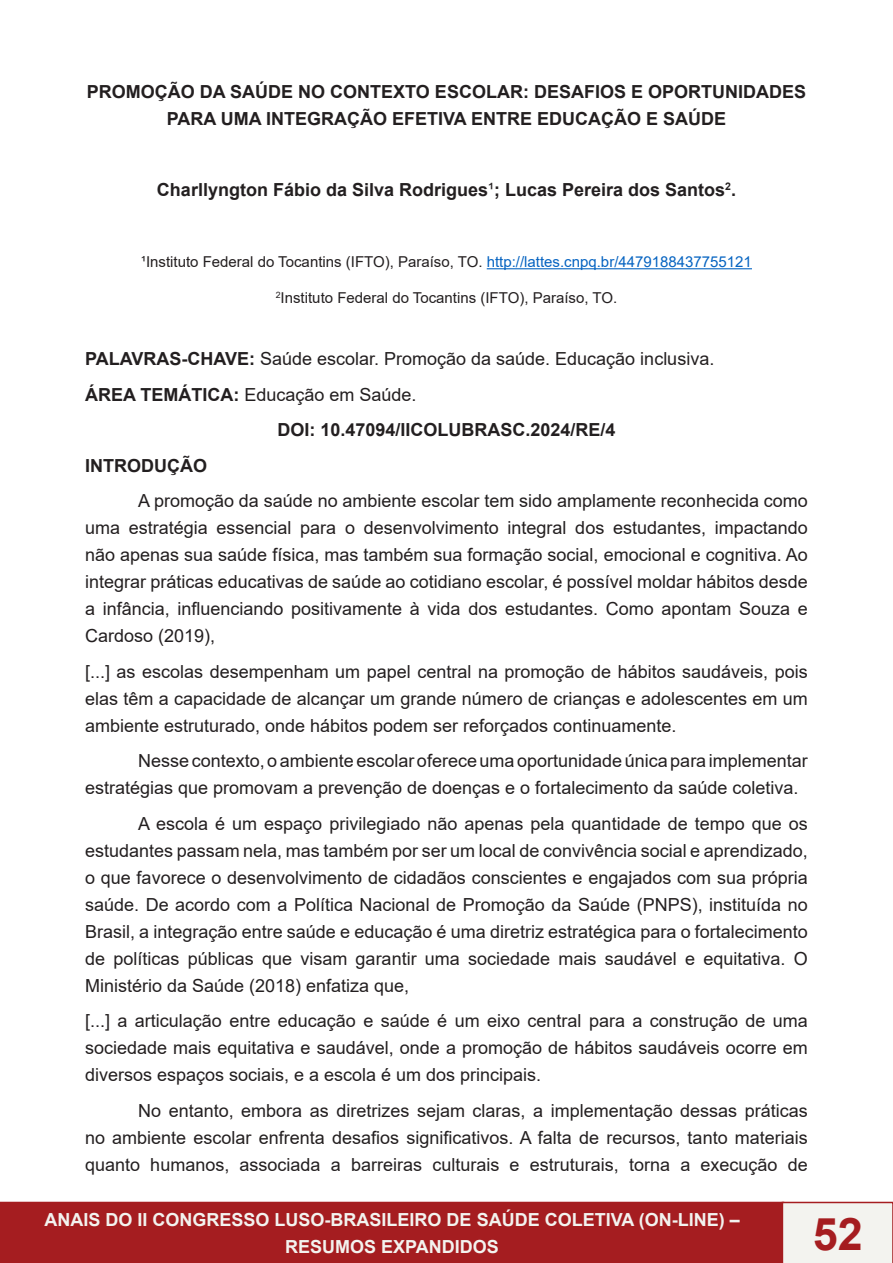
<style>
.page{position:relative;width:893px;height:1263px;background:#fff}
.page>*{position:absolute;margin:0;border:0;box-sizing:border-box;transform-origin:0 0}
.t1{font:700 45px "Arial";color:#a51d20}
.Normal__Web{font:18px/27px "Arial";color:#231f20;text-align:justify}
.t2{font:700 18px/27px "Arial";color:#231f20;text-align:center}
.t3{font:700 18px/27px "Arial";color:#f3f3ef;text-align:center}
.t4{font:15px "Arial";color:#231f20}
.s1{font-weight:400}
.s2{color:#0563c1}
.s3{font-weight:700}
</style>
<div class="page">
<div style="left:1px;top:1202px;width:782px;height:60px;background:#a51d20"></div>
<div style="left:0;top:1202px;width:784px;height:61px;border:2px solid #a51d20"></div>
<div style="left:782px;top:1202px;width:111px;height:61px;background:#f3f3ef"></div>
<hr style="left:487px;top:268px;width:265px;height:1px;background:#0563c1">
<p class="t2" style="left:87px;top:79px;width:721px">PROMOÇÃO DA SAÚDE NO CONTEXTO ESCOLAR: DESAFIOS E OPORTUNIDADES<br>PARA UMA INTEGRAÇÃO EFETIVA ENTRE EDUCAÇÃO E SAÚDE</p>
<p class="t2" style="left:157px;top:177px;width:580px">Charllyngton Fábio da Silva Rodrigues<span class="s1">¹</span>; Lucas Pereira dos Santos<sup>2</sup>.</p>
<p class="t4" style="left:141px;top:252px;width:612px">¹Instituto Federal do Tocantins (IFTO), Paraíso, TO. <span class="s2">http://lattes.cnpq.br/4479188437755121</span></p>
<p class="t4" style="left:276px;top:287px;width:343px"><sup>2</sup>Instituto Federal do Tocantins (IFTO), Paraíso, TO.</p>
<p class="Normal__Web" style="left:85px;top:345px;width:631px"><span class="s3">PALAVRAS-CHAVE:</span> Saúde escolar. Promoção da saúde. Educação inclusiva.</p>
<p class="Normal__Web" style="left:85px;top:381px;width:333px"><span class="s3">ÁREA TEMÁTICA:</span> Educação em Saúde.</p>
<p class="t2" style="left:277px;top:417px;width:340px">DOI: 10.47094/IICOLUBRASC.2024/RE/4</p>
<p class="t2" style="left:85px;top:452px;width:123px">INTRODUÇÃO</p>
<p class="Normal__Web" style="left:85px;top:487px;width:724px;text-indent:53px">A promoção da saúde no ambiente escolar tem sido amplamente reconhecida como uma estratégia essencial para o desenvolvimento integral dos estudantes, impactando não apenas sua saúde física, mas também sua formação social, emocional e cognitiva. Ao integrar práticas educativas de saúde ao cotidiano escolar, é possível moldar hábitos desde a infância, influenciando positivamente à vida dos estudantes. Como apontam Souza e Cardoso (2019),</p>
<p class="Normal__Web" style="left:85px;top:658px;width:724px">[...] as escolas desempenham um papel central na promoção de hábitos saudáveis, pois elas têm a capacidade de alcançar um grande número de crianças e adolescentes em um ambiente estruturado, onde hábitos podem ser reforçados continuamente.</p>
<p class="Normal__Web" style="left:85px;top:747px;width:724px;text-indent:53px">Nesse contexto, o ambiente escolar oferece uma oportunidade única para implementar estratégias que promovam a prevenção de doenças e o fortalecimento da saúde coletiva.</p>
<p class="Normal__Web" style="left:85px;top:810px;width:724px;text-indent:53px">A escola é um espaço privilegiado não apenas pela quantidade de tempo que os estudantes passam nela, mas também por ser um local de convivência social e aprendizado, o que favorece o desenvolvimento de cidadãos conscientes e engajados com sua própria saúde. De acordo com a Política Nacional de Promoção da Saúde (PNPS), instituída no Brasil, a integração entre saúde e educação é uma diretriz estratégica para o fortalecimento de políticas públicas que visam garantir uma sociedade mais saudável e equitativa. O Ministério da Saúde (2018) enfatiza que,</p>
<p class="Normal__Web" style="left:85px;top:1007px;width:724px">[...] a articulação entre educação e saúde é um eixo central para a construção de uma sociedade mais equitativa e saudável, onde a promoção de hábitos saudáveis ocorre em diversos espaços sociais, e a escola é um dos principais.</p>
<p class="Normal__Web" style="left:85px;top:1097px;width:724px;text-indent:53px">No entanto, embora as diretrizes sejam claras, a implementação dessas práticas no ambiente escolar enfrenta desafios significativos. A falta de recursos, tanto materiais quanto humanos, associada a barreiras culturais e estruturais, torna a execução de</p>
<p class="t3" style="left:45px;top:1206px;width:697px">ANAIS DO II CONGRESSO LUSO-BRASILEIRO DE SAÚDE COLETIVA (ON-LINE) –<br>RESUMOS EXPANDIDOS</p>
<h1 class="t1" style="left:813px;top:1202px;width:52px">52</h1>
</div>
